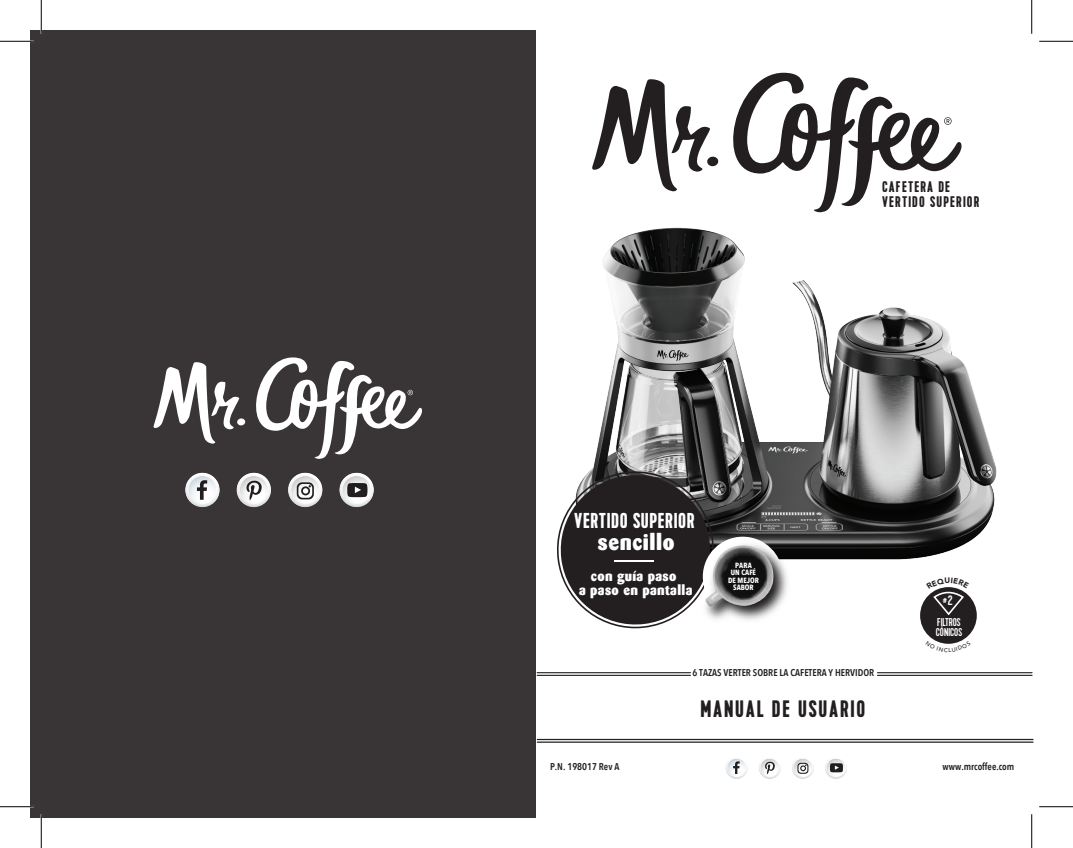
<style>
.page{position:relative;width:1073px;height:848px;background:#fff}
.page>*{position:absolute;margin:0;border:0;box-sizing:border-box;transform-origin:0 0}
.t1{font:700 23.75px "Kapra";letter-spacing:.075em;color:#231f20}
.t2{font:800 22.5px "Barmeno";letter-spacing:.025em;color:#fff}
.t3{font:700 21.5px "Kapra";letter-spacing:.025em;color:#fff}
.t4{font:700 15.38px/15px "Kapra";letter-spacing:.075em;color:#231f20}
.t5{font:800 14px/14px "Barmeno";letter-spacing:.025em;color:#fff;text-align:center}
.t6{font:13.75px "Kapra";color:#fff}
.t7{font:11.38px/10px "Kapra";color:#fff}
.t8{font:600 9.88px "Avenir Next Condensed";color:#231f20}
.t9{font:700 7.62px/7.5px "Avenir Next Condensed";color:#fff;text-align:center}
.t10{font:700 7.25px "Kapra";color:#fff}
</style>
<div class="page">
<img style="left:590px;top:212px;width:407px;height:402px">
<svg style="left:592px;top:73px;width:369px;height:139px"></svg>
<hr style="left:537px;top:741px;width:496px;height:1px;background:#231f20">
<hr style="left:537px;top:738px;width:496px;height:2px;background:#231f20">
<hr style="left:537px;top:674px;width:153px;height:2px;background:#231f20">
<hr style="left:537px;top:672px;width:153px;height:1px;background:#231f20">
<hr style="left:877px;top:674px;width:155px;height:2px;background:#231f20">
<hr style="left:877px;top:672px;width:155px;height:1px;background:#231f20">
<svg style="left:725px;top:758px;width:22px;height:20px"></svg>
<svg style="left:759px;top:759px;width:21px;height:19px"></svg>
<svg style="left:825px;top:759px;width:22px;height:19px"></svg>
<svg style="left:792px;top:759px;width:22px;height:19px"></svg>
<div style="left:30px;top:30px;width:506px;height:788px;background:#393536"></div>
<svg style="left:153px;top:357px;width:269px;height:102px"></svg>
<svg style="left:185px;top:473px;width:34px;height:34px"></svg>
<svg style="left:237px;top:473px;width:34px;height:34px"></svg>
<svg style="left:339px;top:473px;width:35px;height:34px"></svg>
<svg style="left:288px;top:473px;width:34px;height:34px"></svg>
<svg style="left:557px;top:471px;width:159px;height:157px;background:#484545"></svg>
<img style="left:689px;top:523px;width:123px;height:105px">
<img style="left:705px;top:545px;width:68px;height:62px">
<hr style="left:614px;top:560px;width:39px;height:1px;background:#fff">
<div style="left:920px;top:587px;width:56px;height:56px;background:#231f20;border-radius:50%"></div>
<hr style="left:0;top:40px;width:34px;height:2px;background:#fff">
<hr style="left:0;top:805px;width:34px;height:2px;background:#fff">
<hr style="left:40px;top:0;width:2px;height:34px;background:#fff">
<hr style="left:40px;top:814px;width:2px;height:34px;background:#fff">
<hr style="left:0;top:41px;width:34px;height:1px;background:#000">
<hr style="left:1039px;top:41px;width:33px;height:1px;background:#000">
<hr style="left:0;top:806px;width:34px;height:1px;background:#000">
<hr style="left:1039px;top:806px;width:33px;height:1px;background:#000">
<hr style="left:41px;top:0;width:1px;height:34px;background:#000">
<hr style="left:41px;top:814px;width:1px;height:34px;background:#000">
<hr style="left:1031px;top:0;width:1px;height:34px;background:#000">
<hr style="left:1031px;top:814px;width:1px;height:34px;background:#000">
<svg style="left:926px;top:577px;width:43px;height:39px"></svg>
<svg style="left:934px;top:640px;width:29px;height:4px"></svg>
<h3 class="t4" style="left:882px;top:180px;width:99px">CAFETERA DE<br>VERTIDO SUPERIOR</h3>
<h3 class="t3" style="left:574px;top:507px;width:122px">VERTIDO SUPERIOR</h3>
<h2 class="t2" style="left:598px;top:528px;width:78px">sencillo</h2>
<h3 class="t5" style="left:579px;top:569px;width:115px">con guía paso<br>a paso en pantalla</h3>
<p class="t9" style="left:728px;top:561px;width:32px">PARA<br>UN CAFÉ<br>DE MEJOR<br>SABOR</p>
<p class="t8" style="left:692px;top:664px;width:183px">6 TAZAS VERTER SOBRE LA CAFETERA Y HERVIDOR</p>
<h1 class="t1" style="left:700px;top:695px;width:166px">MANUAL DE USUARIO</h1>
<h3 class="t6" style="left:947px;top:592px;width:6px">2</h3>
<p class="t7" style="left:935px;top:617px;width:28px">FILTROS<br>CÓNICOS</p>
<p class="t10" style="left:943px;top:596px;width:6px">#</p>
<p class="t8" style="left:550px;top:757px;width:71px">P.N. 198017 Rev A</p>
<p class="t8" style="left:942px;top:757px;width:73px">www.mrcoffee.com</p>
</div>
